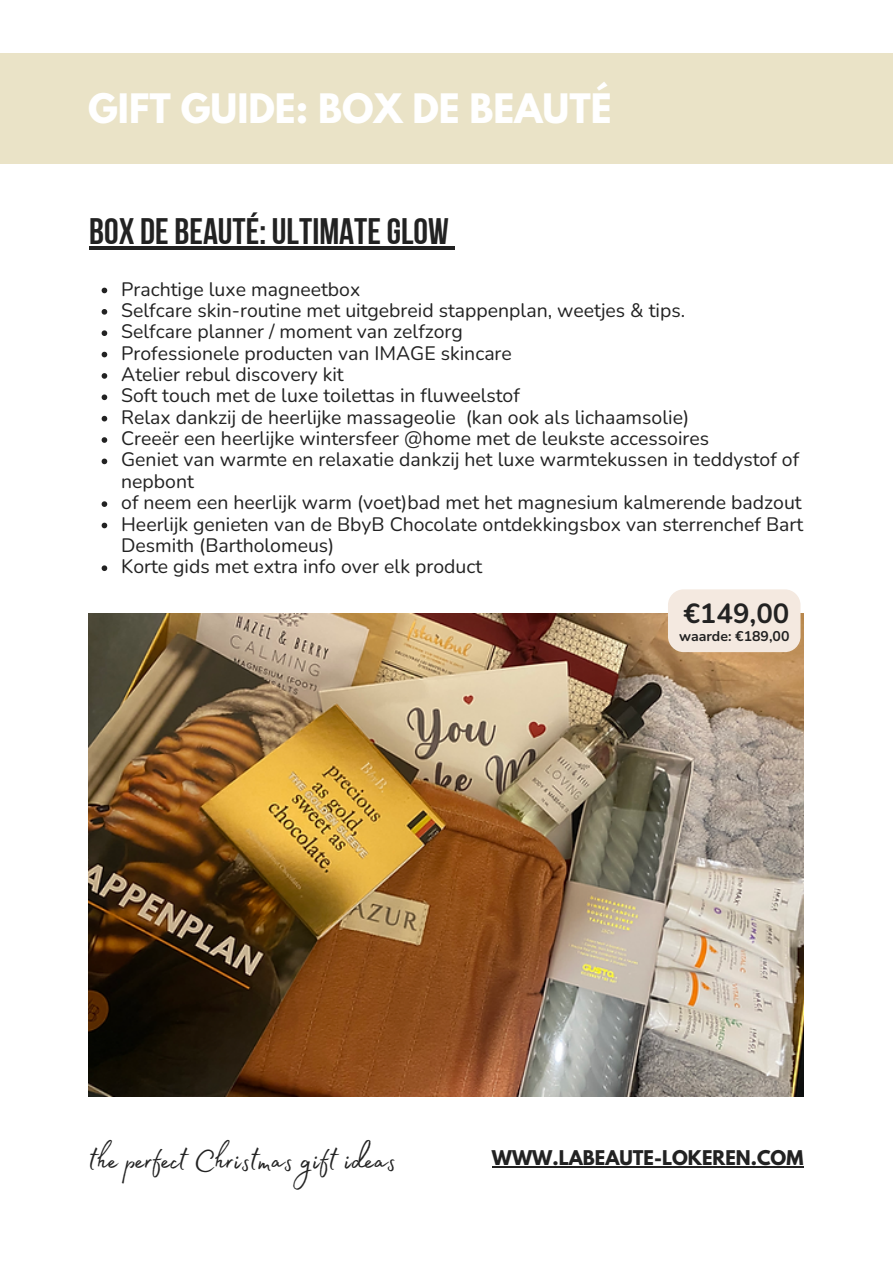
<style>
.page{position:relative;width:893px;height:1264px;background:#fff}
.page>*{position:absolute;margin:0;border:0;box-sizing:border-box;transform-origin:0 0}
.t1{font:37.5px "Madelyn Fill";color:#222}
.t2{font:36.75px "Bebas Neue Cyrillic";color:#222}
.t3{font:700 36px "League Spartan";color:#fff}
.t4{font:700 27.6px "Nunito";color:#222}
.t5{font:19.5px/21.3px "Nunito";color:#222}
.t6{font:700 18px "League Spartan";color:#222}
.t7{font:700 14.1px "Nunito";color:#222}
</style>
<div class="page">
<div style="left:0;top:54px;width:892px;height:57px;background:#eae3c7"></div>
<div style="left:0;top:106px;width:892px;height:57px;background:#eae3c7"></div>
<img style="left:88px;top:613px;width:715px;height:483px">
<svg style="left:102px;top:288px;width:5px;height:5px"></svg>
<svg style="left:102px;top:309px;width:5px;height:5px"></svg>
<svg style="left:102px;top:330px;width:5px;height:6px"></svg>
<svg style="left:102px;top:352px;width:5px;height:5px"></svg>
<svg style="left:102px;top:373px;width:5px;height:6px"></svg>
<svg style="left:102px;top:394px;width:5px;height:6px"></svg>
<svg style="left:102px;top:416px;width:5px;height:5px"></svg>
<svg style="left:102px;top:437px;width:5px;height:6px"></svg>
<svg style="left:102px;top:458px;width:5px;height:6px"></svg>
<svg style="left:102px;top:501px;width:5px;height:6px"></svg>
<svg style="left:102px;top:522px;width:5px;height:6px"></svg>
<svg style="left:102px;top:565px;width:5px;height:6px"></svg>
<hr style="left:89px;top:246px;width:360px;height:4px;background:#222">
<svg style="left:449px;top:246px;width:5px;height:4px"></svg>
<div style="left:668px;top:589px;width:132px;height:63px;background:#f4e9e0;border-radius:16px"></div>
<hr style="left:492px;top:1166px;width:311px;height:1px;background:#222">
<p class="t3" style="left:88px;top:91px;width:525px">GIFT GUIDE: BOX DE BEAUTÉ</p>
<p class="t2" style="left:89px;top:217px;width:361px">BOX DE BEAUTÉ: ULTIMATEGLOW</p>
<p class="t5" style="left:121px;top:278px;width:240px">Prachtige luxe magneetbox</p>
<p class="t5" style="left:121px;top:300px;width:565px">Selfcare skin-routine met uitgebreid stappenplan, weetjes &amp; tips.</p>
<p class="t5" style="left:121px;top:321px;width:343px">Selfcare planner / moment van zelfzorg</p>
<p class="t5" style="left:121px;top:342px;width:392px">Professionele producten van IMAGE skincare</p>
<p class="t5" style="left:121px;top:364px;width:224px">Atelier rebul discovery kit</p>
<p class="t5" style="left:121px;top:385px;width:400px">Soft touch met de luxe toilettas in fluweelstof</p>
<p class="t5" style="left:121px;top:406px;width:569px">Relax dankzij de heerlijke massageolie (kan ook als lichaamsolie)</p>
<p class="t5" style="left:121px;top:428px;width:589px">Creeër een heerlij ke wintersfeer @home met de leukste accessoires</p>
<p class="t5" style="left:121px;top:449px;width:679px">Geniet van warmte en relaxatie dankzij het luxe warmtekussen in teddystof of nepbont</p>
<p class="t5" style="left:121px;top:492px;width:682px">of neem een heerlijk warm (voet)bad met het magnesium kalmerende badzout</p>
<p class="t5" style="left:121px;top:513px;width:683px">Heerlijk genieten van de BbyB Chocolate ontdekkingsbox van sterrenchef Bart<br>Desmith (Bartholomeus)</p>
<p class="t5" style="left:121px;top:556px;width:362px">Korte gids met extra info over elk product</p>
<p class="t4" style="left:683px;top:595px;width:108px">€149,00</p>
<p class="t7" style="left:679px;top:626px;width:112px">waarde: €189,00</p>
<p class="t1" style="left:89px;top:1132px;width:308px">the perfect Christmas gift ideas</p>
<p class="t6" style="left:492px;top:1148px;width:313px">WWW.LABEAUTE-LOKEREN.COM</p>
</div>
